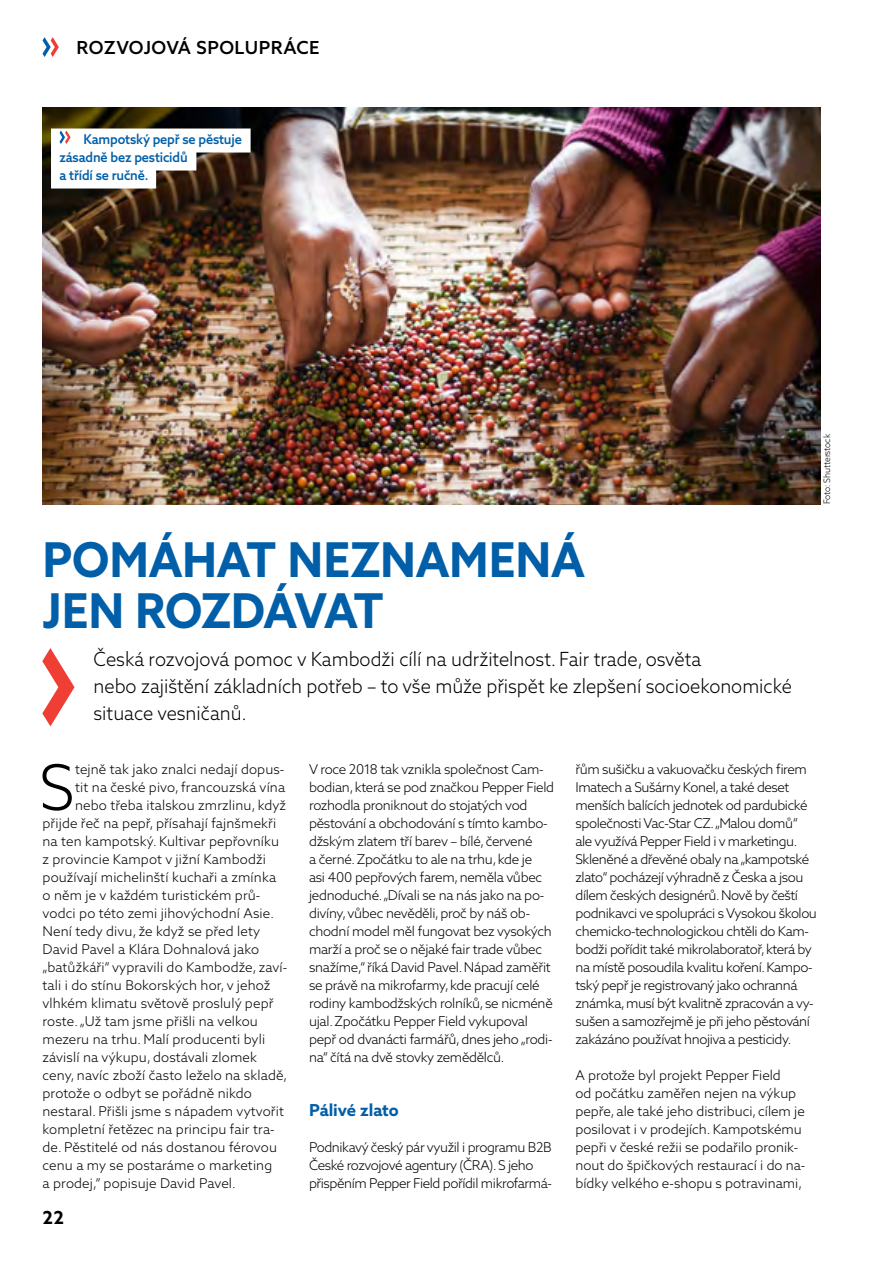
<style>
.page{position:relative;width:893px;height:1263px;background:#fff}
.page>*{position:absolute;margin:0;border:0;box-sizing:border-box;transform-origin:0 0}
.t1{font:300 63.15px "Azo Sans 2";color:#000}
.t2{font:700 48px/51px "Azo Sans 2";letter-spacing:-.015em;color:#005fa8;scale:.95 1}
.t3{font:300 19.5px/27px "Azo Sans 2";color:#000;scale:.95 1}
.t4{font:500 18px "Azo Sans 2";letter-spacing:.025em;color:#000}
.t5{font:700 18px "Azo Sans 2";color:#000}
.t6{font:700 16.5px "Azo Sans 2";letter-spacing:-.005em;color:#005fa8}
.t7{font:300 13.5px/18px "Azo Sans 2";letter-spacing:-.02em;color:#000}
.t8{font:300 13.5px "Azo Sans 2";letter-spacing:.01em;color:#000}
.t9{font:300 13.5px/18px "Azo Sans 2";color:#000}
.t10{font:500 13.5px/18px "Azo Sans 2";letter-spacing:-.01em;color:#005fa8;scale:.95 1}
.t11{font:300 9px "Azo Sans 2";letter-spacing:-.01em;color:#000;scale:.95 1}
</style>
<div class="page">
<svg style="left:43px;top:37px;width:16px;height:20px"></svg>
<svg style="left:42px;top:648px;width:32px;height:78px"></svg>
<img style="left:43px;top:107px;width:778px;height:397px">
<div style="left:51px;top:129px;width:200px;height:24px;background:#fff"></div>
<div style="left:51px;top:147px;width:145px;height:24px;background:#fff"></div>
<div style="left:51px;top:165px;width:105px;height:24px;background:#fff"></div>
<svg style="left:60px;top:131px;width:11px;height:13px"></svg>
<h3 class="t4" style="left:77px;top:37px;width:133px">ROZVOJOVÁ SPOL</h3>
<h3 class="t4" style="left:245px;top:37px;width:74px">UPRÁCE</h3>
<p class="t10" style="left:60px;top:130px;width:194px;text-indent:24px">Kampotský pepř se pěstuje zásadně bez pesticidů<br>a třídí se ručně.</p>
<h2 class="t2" style="left:43px;top:535px;width:573px">PO MÁHAT NEZNAMENÁ<br>JEN ROZDÁVAT</h2>
<h3 class="t3" style="left:94px;top:645px;width:737px">Česká rozvojová pomoc v Kambodži cílí na udržitelnost. Fair trade, osvěta<br>nebo zajištění základních potřeb – to vše může přispět ke zlepšení socioekonomické situace vesničanů.</h3>
<p class="t11" style="left:822px;top:504px;width:75px;rotate:-90deg">Foto: Shutterstock</p>
<h1 class="t1" style="left:39px;top:750px;width:31px">S</h1>
<p class="t8" style="left:75px;top:761px;width:211px">tejně tak jako znalci nedají dopus-</p>
<p class="t8" style="left:75px;top:779px;width:212px">tit na české pivo, francouzská vína</p>
<p class="t8" style="left:75px;top:797px;width:212px">nebo třeba italskou zmrzlinu, když</p>
<p class="t8" style="left:43px;top:815px;width:235px">přijde řeč na pepř, přísahají fajnšmekři</p>
<p class="t8" style="left:43px;top:833px;width:238px">na ten kampotský. Kultivar pepřovníku</p>
<p class="t8" style="left:43px;top:851px;width:225px">z provincie Kampot v jižní Kambodži</p>
<p class="t8" style="left:43px;top:869px;width:235px">používají michelinští kuchaři a zmínka</p>
<p class="t8" style="left:43px;top:887px;width:219px">o něm je v každém turistickém prů-</p>
<p class="t8" style="left:43px;top:905px;width:233px">vodci po této zemi jihovýchodní Asie.</p>
<p class="t8" style="left:43px;top:923px;width:219px">Není tedy divu, že když se před lety</p>
<p class="t8" style="left:43px;top:941px;width:218px">David Pavel a Klára Dohnalová jako</p>
<p class="t8" style="left:43px;top:959px;width:246px">„batůžkáři“ vypravili do Kambodže, zaví-</p>
<p class="t8" style="left:43px;top:977px;width:229px">tali i do stínu Bokorských hor, v jehož</p>
<p class="t8" style="left:43px;top:995px;width:232px">vlhkém klimatu světově proslulý pepř</p>
<p class="t8" style="left:43px;top:1013px;width:217px">roste. „Už tam jsme přišli na velkou</p>
<p class="t8" style="left:43px;top:1031px;width:224px">mezeru na trhu. Malí producenti byli</p>
<p class="t8" style="left:43px;top:1049px;width:216px">závislí na výkupu, dostávali zlomek</p>
<p class="t8" style="left:43px;top:1067px;width:246px">ceny, navíc zboží často leželo na skladě,</p>
<p class="t8" style="left:43px;top:1085px;width:211px">protože o odbyt se pořádně nikdo</p>
<p class="t8" style="left:43px;top:1103px;width:243px">nestaral. Přišli jsme s nápadem vytvořit</p>
<p class="t8" style="left:43px;top:1121px;width:234px">kompletní řetězec na principu fair tra-</p>
<p class="t8" style="left:43px;top:1139px;width:236px">de. Pěstitelé od nás dostanou férovou</p>
<p class="t8" style="left:43px;top:1157px;width:231px">cenu a my se postaráme o marketing</p>
<p class="t8" style="left:43px;top:1175px;width:195px">a prodej,“ popisuje David Pavel.</p>
<h3 class="t5" style="left:43px;top:1207px;width:23px">22</h3>
<p class="t7" style="left:309px;top:760px;width:247px">V roce 2018 tak vznikla společnost Cam&shy;bodian, která se pod značkou Pepper Field rozhodla proniknout do stojatých vod pěstování a obchodování s tímto kambo&shy;džským zlatem tří barev – bílé, červené<br>a černé. Zpočátku to ale na trhu, kde je<br>asi 400 pepřových farem, neměla vůbec jednoduché. „Dívali se na nás jako na po&shy;divíny, vůbec nevěděli, proč by náš ob&shy;chodní model měl fungovat bez vysokých marží a proč se o nějaké fair trade vůbec snažíme,“ říká David Pavel. Nápad zaměřit se právě na mikrofarmy, kde pracují celé rodiny kambodžských rolníků, se nicméně ujal. Zpočátku Pepper Field vykupoval pepř od dvanácti farmářů, dnes jeho „rodi&shy;na“ čítá na dvě stovky zemědělců.</p>
<p class="t6" style="left:309px;top:1100px;width:91px">Pálivé zlato</p>
<p class="t7" style="left:309px;top:1138px;width:245px">Podnikavý český pár využil i programu B2B<br>České rozvojové agentury (ČRA). S jeho přispěním Pepper Field pořídil mikrofarmá-</p>
<p class="t7" style="left:575px;top:760px;width:243px">řům sušičku a vakuovačku českých firem Imatech a Sušárny Konel, a také deset menších balících jednotek od pardubické společnosti Vac-Star CZ. „Malou domů“ ale využívá Pepper Field i v marketingu.<br>Skleněné a dřevěné obaly na „kampotské zlato“ pocházejí výhradně z Česka a jsou dílem českých designérů. Nově by čeští podnikavci ve spolupráci s Vysokou školou chemicko-technologickou chtěli do Kam&shy;bodži pořídit také mikrolaboratoř, která by na místě posoudila kvalitu koření. Kampo&shy;tský pepř je registrovaný jako ochranná známka, musí být kvalitně zpracován a vy&shy;sušen a samozřejmě je při jeho pěstování zakázáno používat hnojiva a pesticidy.</p>
<p class="t9" style="left:575px;top:1066px;width:231px">A protože byl projekt Pepper Field<br>od počátku zaměřen nejen na výkup pepře, ale také jeho distribuci, cílem je posilovat i v prodejích. Kampotskému pepři v české režii se podařilo pronik&shy;nout do špičkových restaurací i do na&shy;bídky velkého e-shopu s potravinami,</p>
</div>
